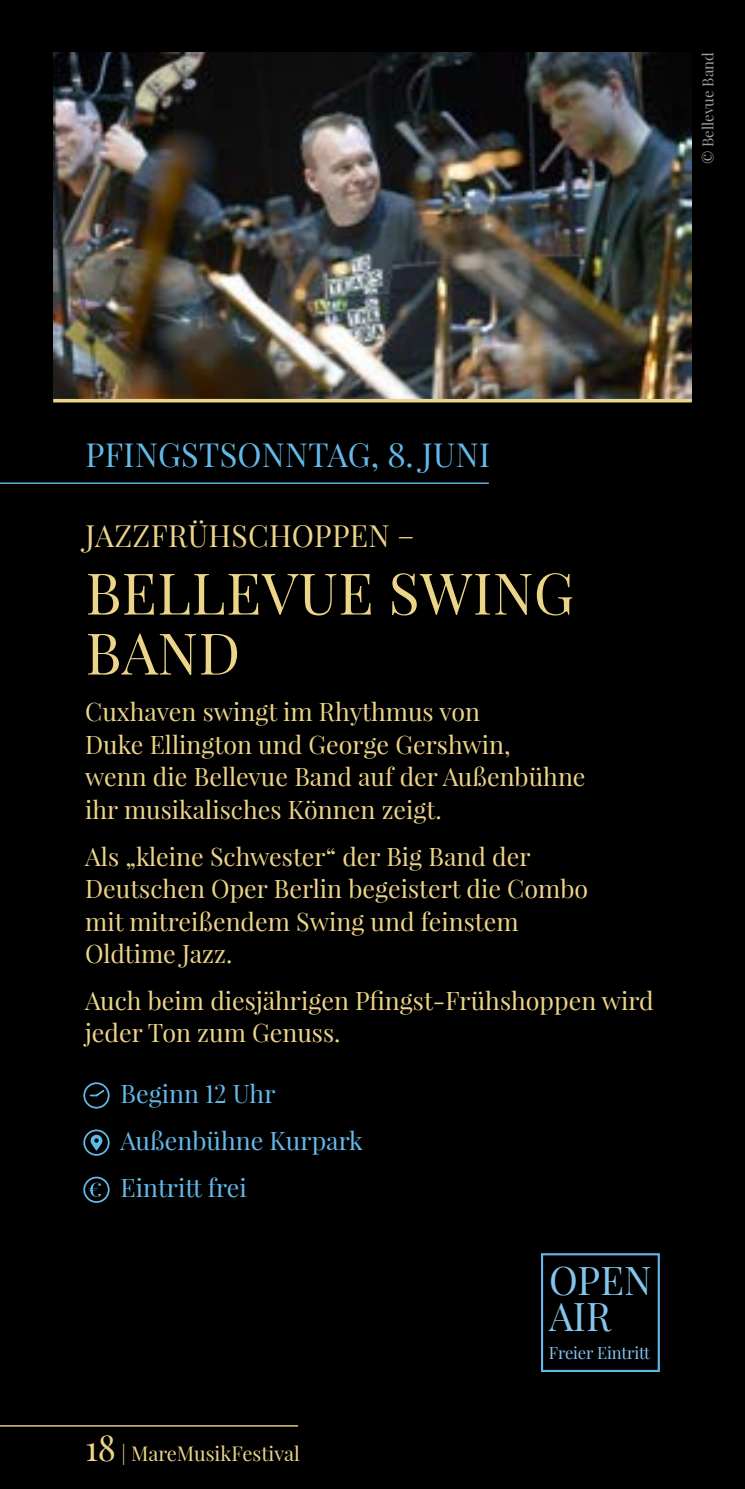
<style>
.page{position:relative;width:745px;height:1489px;background:#fff}
.page>*{position:absolute;margin:0;border:0;box-sizing:border-box;transform-origin:0 0}
.t1{font:57.5px/60px "Playfair Display";letter-spacing:.01em;color:#ecd488}
.t2{font:38.75px/36.5px "Playfair Display";color:#85c4ed}
.t3{font:32.5px "Playfair Display";letter-spacing:.01em;color:#63b9e9}
.t4{font:30px "Playfair Display";letter-spacing:.01em;color:#ecd488}
.t5{font:25px/32.5px "Playfair Display";color:#ecd488}
.t6{font:25px/46.8px "Playfair Display";color:#63b9e9}
.t7{font:20px "Playfair Display";color:#ecd488}
.t8{font:16.5px "Playfair Display";letter-spacing:-.01em;color:#85c4ed}
.t9{font:15px "Playfair Display";color:#9d9d9c}
.s1{font-size:35px}
</style>
<div class="page">
<div style="left:0;top:0;width:744px;height:1488px;background:#000"></div>
<hr style="left:744px;top:0;width:1px;height:1488px;background:#000">
<img style="left:53px;top:52px;width:638px;height:347px">
<hr style="left:53px;top:399px;width:638px;height:3px;background:#ecd488">
<hr style="left:0;top:482px;width:488px;height:2px;background:#63b9e9">
<div style="left:540px;top:1253px;width:119px;height:118px;border:2px solid #63b9e9"></div>
<div style="left:83px;top:1129px;width:26px;height:26px;border:2px solid #63b9e9;border-radius:50%"></div>
<div style="left:83px;top:1176px;width:26px;height:26px;border:2px solid #63b9e9;border-radius:50%"></div>
<svg style="left:83px;top:1082px;width:27px;height:27px"></svg>
<svg style="left:90px;top:1134px;width:12px;height:16px"></svg>
<svg style="left:88px;top:1182px;width:13px;height:14px"></svg>
<hr style="left:0;top:1424px;width:298px;height:2px;background:#ecd488">
<p class="t9" style="left:697px;top:164px;width:113px;rotate:-90deg">© Bellevue Band</p>
<h3 class="t3" style="left:85px;top:434px;width:406px">PFINGSTSONNTAG, 8. JUNI</h3>
<p class="t4" style="left:85px;top:516px;width:330px">JAZZFRÜHSCHOPPEN –</p>
<h1 class="t1" style="left:86px;top:563px;width:489px">BELLEVUE SWING<br>BAND</h1>
<p class="t5" style="left:85px;top:695px;width:501px">Cuxhaven swingt im Rhythmus von<br>Duke Ellington und George Gershwin,<br>wenn die Bellevue Band auf der Außenbühne ihr musikalisches Können zeigt.</p>
<p class="t5" style="left:85px;top:839px;width:504px">Als „kleine Schwester“ der Big Band der Deutschen Oper Berlin begeistert die Combo mit mitreißendem Swing und feinstem Oldtime Jazz.</p>
<p class="t5" style="left:85px;top:984px;width:569px">Auch beim diesjährigen Pfingst-Frühshoppen wird jeder Ton zum Genuss.</p>
<p class="t6" style="left:120px;top:1070px;width:244px">Beginn 12 Uhr<br>Außenbühne Kurpark<br>Eintritt frei</p>
<p class="t7" style="left:85px;top:1440px;width:216px"><span class="s1">18</span> | MareMusikFestival</p>
<h2 class="t2" style="left:549px;top:1261px;width:104px">OPEN<br>AIR</h2>
<p class="t8" style="left:548px;top:1342px;width:103px">Freier Eintritt</p>
</div>
